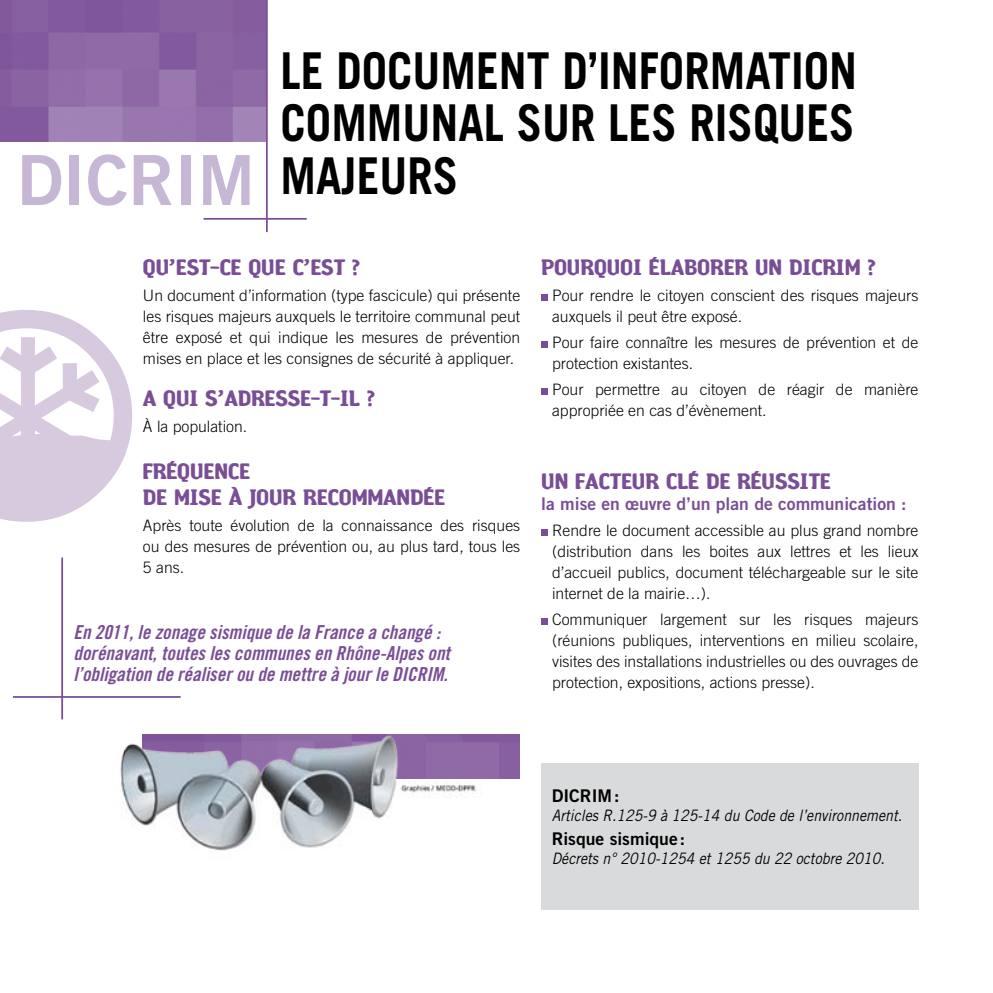
<style>
.page{position:relative;width:993px;height:993px;background:#fff}
.page>*{position:absolute;margin:0;border:0;box-sizing:border-box;transform-origin:0 0}
.t1{font:700 50.75px "Trade Gothic";color:#000;scale:.9 1}
.t2{font:21px/25.9px "Amoebia Drop";color:#7a4e96}
.t3{font:19.25px/21px "Trade Gothic Bold Cond Twenty Obl";color:#7a4e96}
.t4{font:17.5px "Trade Gothic Bold Two";color:#7a4e96}
.t5{font:17.5px "Trade Gothic Bold Two";color:#000}
.t6{font:300 15.75px/21px "Trade Gothic";color:#000;text-align:justify}
.t7{font:italic 15.75px "Trade Gothic";color:#000;scale:.9 1}
.s1{font-family:"Trade Gothic Bold Two";font-weight:400;font-size:69.12px;color:#c7b7d6}
</style>
<div class="page">
<div style="left:541px;top:762px;width:377px;height:147px;background:#d9dadb"></div>
<svg style="left:541px;top:294px;width:6px;height:6px"></svg>
<svg style="left:541px;top:341px;width:6px;height:6px"></svg>
<svg style="left:541px;top:388px;width:6px;height:6px"></svg>
<svg style="left:541px;top:529px;width:6px;height:6px"></svg>
<svg style="left:541px;top:618px;width:6px;height:6px"></svg>
<img style="left:0;top:0;width:266px;height:141px">
<img style="left:482px;top:734px;width:37px;height:44px">
<hr style="left:266px;top:0;width:2px;height:232px;background:#7a4e96">
<hr style="left:61px;top:557px;width:2px;height:162px;background:#7a4e96">
<hr style="left:13px;top:695px;width:168px;height:2px;background:#7a4e96">
<hr style="left:203px;top:218px;width:104px;height:2px;background:#7a4e96">
<img style="left:120px;top:734px;width:362px;height:117px">
<svg style="left:0;top:310px;width:132px;height:211px"></svg>
<h1 class="t1" style="left:280px;top:40px;width:642px">LE DOCUMENT D’INFORMATION</h1>
<h1 class="t1" style="left:280px;top:92px;width:639px">COMM UNAL SUR LES RISQUES</h1>
<h1 class="t1" style="left:17px;top:144px;width:492px"><span class="s1">DICRIM</span> MAJEURS</h1>
<h2 class="t2" style="left:143px;top:254px;width:219px">QU’EST-CE QUE C’EST ?</h2>
<p class="t6" style="left:143px;top:284px;width:378px">Un document d’information (type fascicule) qui présente les risques majeurs auxquels le territoire communal peut être exposé et qui indique les mesures de prévention mises en place et les consignes de sécurité à appliquer.</p>
<h2 class="t2" style="left:143px;top:385px;width:234px">A QUI S’ADRESSE-T-IL ?</h2>
<p class="t6" style="left:143px;top:415px;width:106px">À la population.</p>
<h2 class="t2" style="left:143px;top:458px;width:303px">FRÉQUENCE<br>DE MISE À JOUR RECOMMANDÉE</h2>
<p class="t6" style="left:143px;top:514px;width:378px">Après toute évolution de la connaissance des risques ou des mesures de prévention ou, au plus tard, tous les 5 ans.</p>
<p class="t3" style="left:73px;top:621px;width:378px">En 2011, le zonage sismique de la France a changé : dorénavant, toutes les communes en Rhône-Alpes ont l’obligation de réaliser ou de mettre à jour le DICRIM.</p>
<h2 class="t2" style="left:541px;top:254px;width:273px">POURQUOI ÉLABORER UN DICRI</h2>
<h2 class="t2" style="left:844px;top:254px;width:33px">M ?</h2>
<p class="t6" style="left:552px;top:284px;width:368px">Pour rendre le citoyen conscient des risques majeurs auxquels il peut être exposé.</p>
<p class="t6" style="left:552px;top:331px;width:368px">Pour faire connaître les mesures de prévention et de protection existantes.</p>
<p class="t6" style="left:552px;top:378px;width:368px">Pour permettre au citoyen de réagir de manière appropriée en cas d’évènement.</p>
<h2 class="t2" style="left:541px;top:468px;width:291px">UN FACTEUR CLÉ DE RÉUSSITE</h2>
<p class="t4" style="left:541px;top:492px;width:367px">la mise en œuvre d’un plan de communication :</p>
<p class="t6" style="left:552px;top:519px;width:368px">Rendre le document accessible au plus grand nombre (distribution dans les boites aux lettres et les lieux d’accueil publics, document téléchargeable sur le site internet de la mairie…).</p>
<p class="t6" style="left:552px;top:608px;width:368px">Communiquer largement sur les risques majeurs (réunions publiques, interventions en milieu scolaire, visites des installations industrielles ou des ouvrages de protection, expositions, actions presse).</p>
<p class="t5" style="left:551px;top:784px;width:69px">DICRIM:</p>
<p class="t7" style="left:551px;top:805px;width:390px">Articles R.125-9 à 125-14 du Code de l’environnement.</p>
<p class="t5" style="left:551px;top:827px;width:135px">Risque sismique:</p>
<p class="t7" style="left:551px;top:848px;width:371px">Décrets n° 2010-1254 et 1255 du 22 octobre 2010.</p>
</div>
